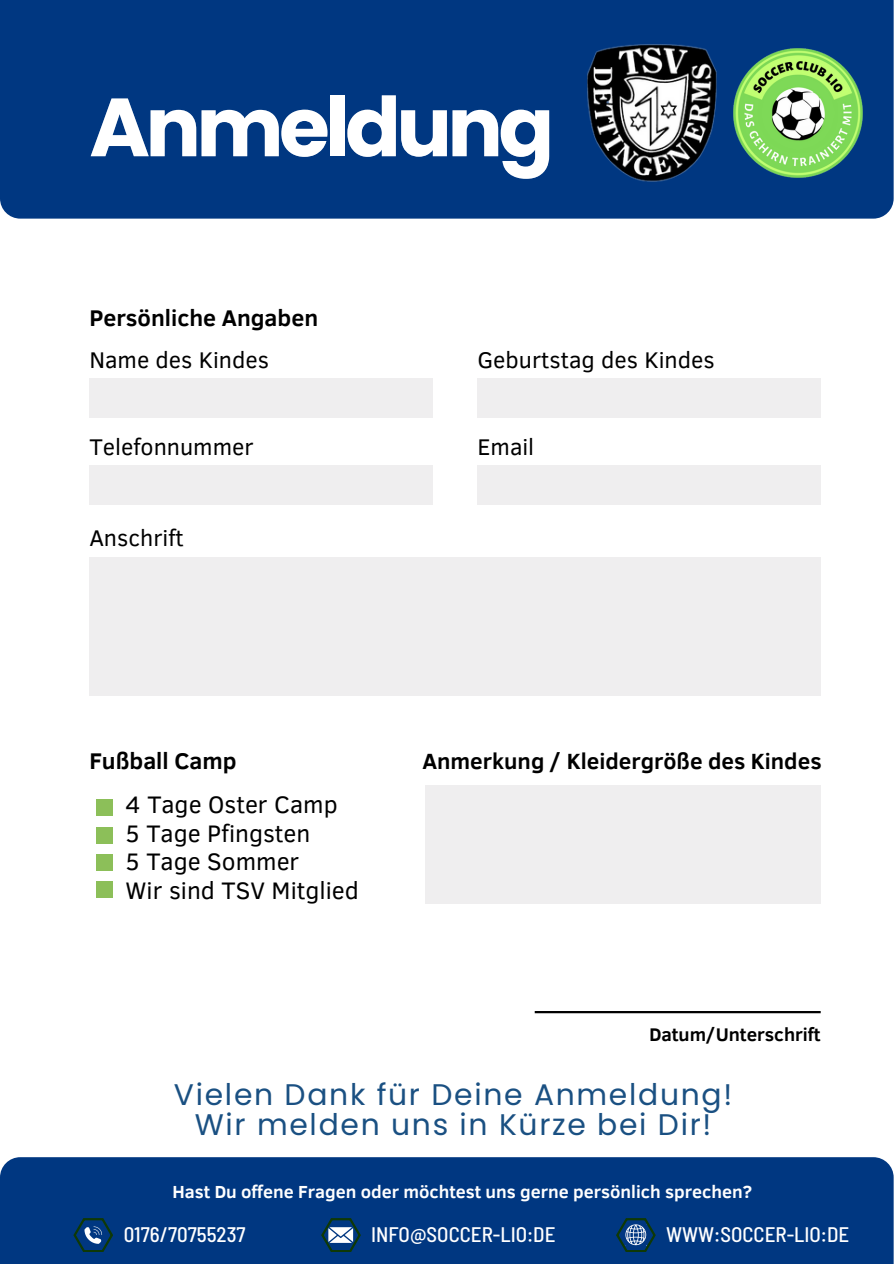
<style>
.page{position:relative;width:894px;height:1264px;background:#fff}
.page>*{position:absolute;margin:0;border:0;box-sizing:border-box;transform-origin:0 0}
.t1{font:700 82.2px "Poppins";letter-spacing:-.055em;color:#fff}
.t2{font:29.85px/29.2px "Poppins";letter-spacing:.055em;color:#1a5082;text-align:center}
.t3{font:24.45px/28.3px "Clear Sans";color:#000}
.t4{font:23.25px "Clear Sans";color:#000}
.t5{font:700 23.25px "Clear Sans";color:#000}
.t6{font:700 22.5px "Clear Sans";color:#000}
.t7{font:500 semi-condensed 21px "Barlow";color:#fff}
.t8{font:700 18.75px "Clear Sans";color:#000}
.t9{font:700 17.85px "Clear Sans";color:#fff}
.s1{color:rgb(255 255 255/.4)}
</style>
<div class="page">
<div style="left:0;top:0;width:893px;height:219px;background:#003781"></div>
<div style="left:0;top:1157px;width:893px;height:106px;background:#003781"></div>
<div style="left:89px;top:378px;width:343px;height:40px;background:#efeeef"></div>
<div style="left:477px;top:378px;width:343px;height:40px;background:#efeeef"></div>
<div style="left:89px;top:465px;width:343px;height:40px;background:#efeeef"></div>
<div style="left:89px;top:557px;width:731px;height:138px;background:#efeeef"></div>
<div style="left:425px;top:784px;width:395px;height:119px;background:#efeeef"></div>
<div style="left:477px;top:465px;width:343px;height:40px;background:#efeeef"></div>
<div style="left:97px;top:799px;width:16px;height:17px;background:#8cbf59"></div>
<div style="left:97px;top:826px;width:16px;height:17px;background:#8cbf59"></div>
<div style="left:97px;top:854px;width:16px;height:16px;background:#8cbf59"></div>
<div style="left:97px;top:881px;width:16px;height:16px;background:#8cbf59"></div>
<hr style="left:534px;top:1011px;width:286px;height:2px;background:#000">
<svg style="left:73px;top:1218px;width:40px;height:33px"></svg>
<svg style="left:321px;top:1218px;width:39px;height:33px"></svg>
<svg style="left:616px;top:1218px;width:39px;height:33px"></svg>
<img style="left:733px;top:48px;width:130px;height:130px">
<img style="left:587px;top:44px;width:130px;height:137px">
<p class="t1" style="left:89px;top:70px;width:466px">Anmeld<span class="s1">u</span>ng</p>
<p class="t5" style="left:89px;top:300px;width:230px">Persönliche Angaben</p>
<p class="t4" style="left:89px;top:342px;width:181px">Name des Kindes</p>
<p class="t4" style="left:477px;top:342px;width:238px">Geburtstag des Kindes</p>
<p class="t4" style="left:89px;top:429px;width:166px">Telefonnummer</p>
<p class="t4" style="left:477px;top:429px;width:58px">Email</p>
<p class="t4" style="left:89px;top:521px;width:96px">Anschrift</p>
<p class="t5" style="left:89px;top:744px;width:149px">Fußball Camp</p>
<p class="t3" style="left:126px;top:789px;width:213px">4 Tage Oster Camp<br>5 Tage Pfingsten<br>5 Tage Sommer</p>
<p class="t3" style="left:126px;top:874px;width:235px">Wir sind TSV Mitglied</p>
<p class="t6" style="left:422px;top:745px;width:400px">Anmerkung / Kleidergröße des Kindes</p>
<h4 class="t8" style="left:649px;top:1021px;width:173px">Datum/Unterschrift</h4>
<h1 class="t2" style="left:174px;top:1080px;width:559px">Vielen Dank für Deine Anmeldung!<br>Wir melden uns in Kürze bei Dir!</h1>
<p class="t9" style="left:172px;top:1178px;width:580px">Hast Du offene Fragen oder möchtest uns gerne persönlich sprechen?</p>
<p class="t7" style="left:124px;top:1220px;width:123px">0176/70755237</p>
<h2 class="t7" style="left:371px;top:1220px;width:186px">INFO@SOCCER-LIO:DE</h2>
<p class="t7" style="left:666px;top:1220px;width:184px">WWW:SOCCER-LIO:DE</p>
</div>
